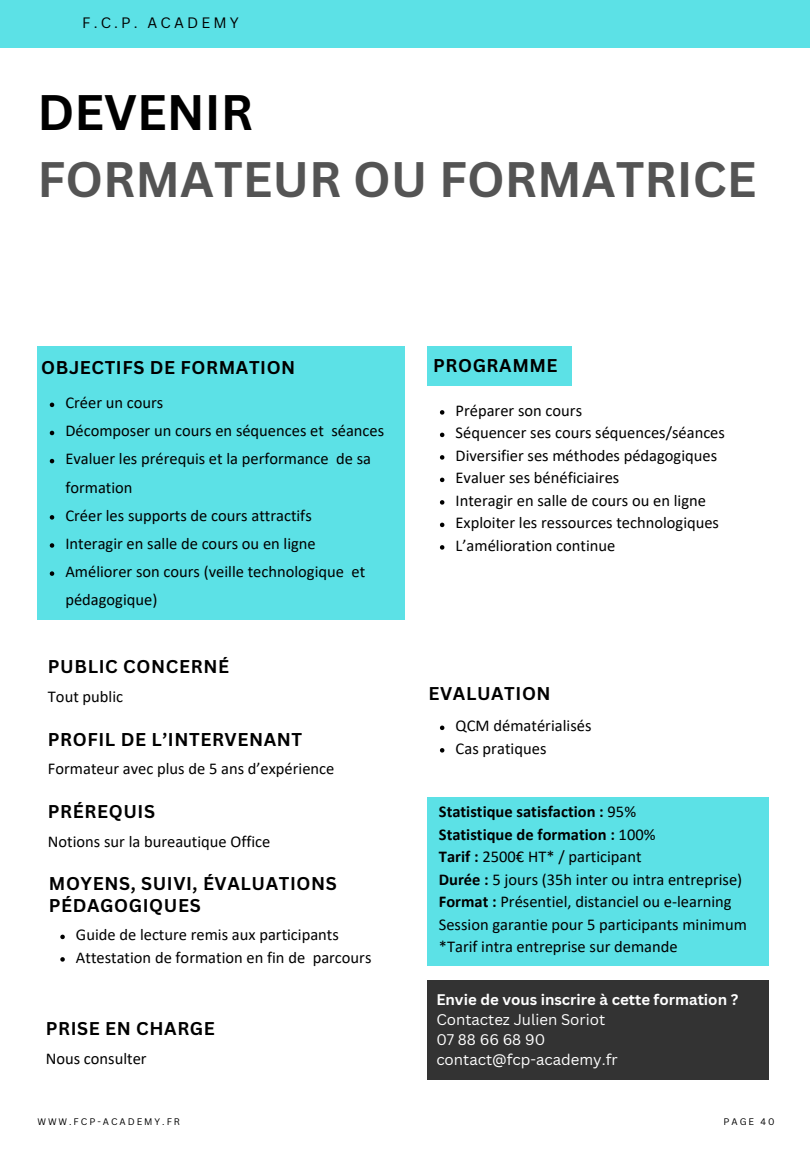
<style>
.page{position:relative;width:810px;height:1170px;background:#fff}
.page>*{position:absolute;margin:0;border:0;box-sizing:border-box;transform-origin:0 0}
.t1{font:700 48.6px "Canva Sans";color:#545454}
.t2{font:700 48.6px "Canva Sans";color:#000}
.t3{font:700 18px/21.3px "Canva Sans";letter-spacing:.035em;color:#000}
.t4{font:16.5px/28.2px "Calibri";color:#000}
.t5{font:700 16.5px "Calibri";color:#000}
.t6{font:15px "Canva Sans";color:#fff}
.t7{font:700 15px "Canva Sans";color:#fff}
.t8{font:14.7px "Canva Sans";letter-spacing:.215em;color:#000}
.t9{font:9.3px "Canva Sans";letter-spacing:.215em;color:#000}
.s1{font-weight:400}
.s2{font-weight:700}
</style>
<div class="page">
<div style="left:0;top:0;width:810px;height:47px;background:#5ce1e6"></div>
<div style="left:37px;top:346px;width:368px;height:274px;background:#5ce1e6"></div>
<svg style="left:50px;top:403px;width:4px;height:4px"></svg>
<svg style="left:50px;top:431px;width:4px;height:4px"></svg>
<svg style="left:50px;top:459px;width:4px;height:4px"></svg>
<svg style="left:50px;top:515px;width:4px;height:5px"></svg>
<svg style="left:50px;top:543px;width:4px;height:5px"></svg>
<svg style="left:50px;top:571px;width:4px;height:5px"></svg>
<svg style="left:60px;top:935px;width:5px;height:4px"></svg>
<svg style="left:60px;top:957px;width:5px;height:5px"></svg>
<svg style="left:440px;top:726px;width:4px;height:4px"></svg>
<svg style="left:440px;top:748px;width:4px;height:5px"></svg>
<div style="left:428px;top:346px;width:144px;height:40px;background:#5ce1e6"></div>
<svg style="left:440px;top:410px;width:4px;height:5px"></svg>
<svg style="left:440px;top:433px;width:4px;height:4px"></svg>
<svg style="left:440px;top:455px;width:4px;height:5px"></svg>
<svg style="left:440px;top:478px;width:4px;height:4px"></svg>
<svg style="left:440px;top:500px;width:4px;height:5px"></svg>
<svg style="left:440px;top:523px;width:4px;height:4px"></svg>
<svg style="left:440px;top:545px;width:4px;height:5px"></svg>
<div style="left:428px;top:797px;width:341px;height:169px;background:#5ce1e6"></div>
<div style="left:428px;top:980px;width:341px;height:99px;background:#333"></div>
<p class="t8" style="left:82px;top:12px;width:158px">F.C.P. ACADEMY</p>
<p class="t2" style="left:37px;top:78px;width:217px">DEVENIR</p>
<p class="t1" style="left:37px;top:145px;width:721px">FORMATEUR OU FORMATRICE</p>
<p class="t3" style="left:41px;top:357px;width:256px">OBJECTIFS DE FORMATION</p>
<p class="t4" style="left:65px;top:390px;width:100px">Créer un cours</p>
<p class="t4" style="left:65px;top:418px;width:320px">Décomposer un cours en séquences et séances</p>
<p class="t4" style="left:65px;top:446px;width:307px">Evaluer les prérequis et la performance de sa formation</p>
<p class="t4" style="left:65px;top:503px;width:248px">Créer les supports de cours attractifs</p>
<p class="t4" style="left:65px;top:531px;width:252px">Interagir en salle de cours ou en ligne</p>
<p class="t4" style="left:65px;top:559px;width:301px">Améliorer son cours (veille technologique et pédagogique)</p>
<p class="t3" style="left:48px;top:656px;width:183px">PUBLIC CONCERNÉ</p>
<p class="t4" style="left:48px;top:684px;width:77px">Tout public</p>
<p class="t3" style="left:48px;top:728px;width:256px">PROFIL DE L’INTERVENANT</p>
<p class="t4" style="left:48px;top:756px;width:288px">Formateur avec plus de 5 ans d’expérience</p>
<p class="t3" style="left:48px;top:801px;width:109px">PRÉREQUIS</p>
<p class="t4" style="left:48px;top:829px;width:224px">Notions sur la bureautique Office</p>
<p class="t3" style="left:49px;top:873px;width:289px">MOYENS, SUIVI, ÉVALUATIONS<br>PÉDAGOGIQUES</p>
<p class="t4" style="left:76px;top:922px;width:264px">Guide de lecture remis aux participants</p>
<p class="t4" style="left:76px;top:945px;width:297px">Attestation de formation en fin de parcours</p>
<p class="t3" style="left:46px;top:1018px;width:171px">PRISE EN CHARGE</p>
<p class="t4" style="left:46px;top:1046px;width:102px">Nous consulter</p>
<p class="t3" style="left:433px;top:355px;width:126px">PROGRAMME</p>
<p class="t4" style="left:456px;top:398px;width:128px">Préparer son cours</p>
<p class="t4" style="left:456px;top:420px;width:271px">Séquencer ses cours séquences/séances</p>
<p class="t4" style="left:456px;top:443px;width:263px">Diversifier ses méthodes pédagogiques</p>
<p class="t4" style="left:456px;top:465px;width:165px">Evaluer ses bénéficiaires</p>
<p class="t4" style="left:456px;top:488px;width:252px">Interagir en salle de cours ou en ligne</p>
<p class="t4" style="left:456px;top:510px;width:265px">Exploiter les ressources technologiques</p>
<p class="t4" style="left:456px;top:533px;width:161px">L’amélioration continue</p>
<p class="t3" style="left:429px;top:683px;width:124px">EVALUATION</p>
<p class="t4" style="left:456px;top:713px;width:138px">QCM dématérialisés</p>
<p class="t4" style="left:456px;top:735px;width:92px">Cas pratiques</p>
<p class="t5" style="left:439px;top:805px;width:199px">Statistique satisfaction : <span class="s1">95%</span></p>
<p class="t5" style="left:439px;top:827px;width:218px">Statistique de formation : <span class="s1">100%</span></p>
<p class="t4" style="left:439px;top:844px;width:204px"><span class="s2">Tarif :</span> 2500€ HT* / participant</p>
<p class="t4" style="left:439px;top:866px;width:305px"><span class="s2">Durée :</span> 5 jours (35h inter ou intra entreprise)</p>
<p class="t4" style="left:439px;top:889px;width:294px"><span class="s2">Format :</span> Présentiel, distanciel ou e-learning</p>
<p class="t4" style="left:439px;top:911px;width:310px">Session garantie pour 5 participants minimum</p>
<p class="t4" style="left:439px;top:934px;width:240px">*Tarif intra entreprise sur demande</p>
<p class="t7" style="left:436px;top:989px;width:303px">Envie de vous inscrire à cette formation ?</p>
<p class="t6" style="left:436px;top:1009px;width:170px">Contactez Julien Soriot</p>
<p class="t6" style="left:436px;top:1029px;width:110px">07 88 66 68 90</p>
<p class="t6" style="left:436px;top:1049px;width:183px">contact@fcp-academy.fr</p>
<p class="t9" style="left:37px;top:1115px;width:144px">WWW.FCP-ACADEMY.FR</p>
<p class="t9" style="left:724px;top:1115px;width:52px">PAGE 40</p>
</div>
